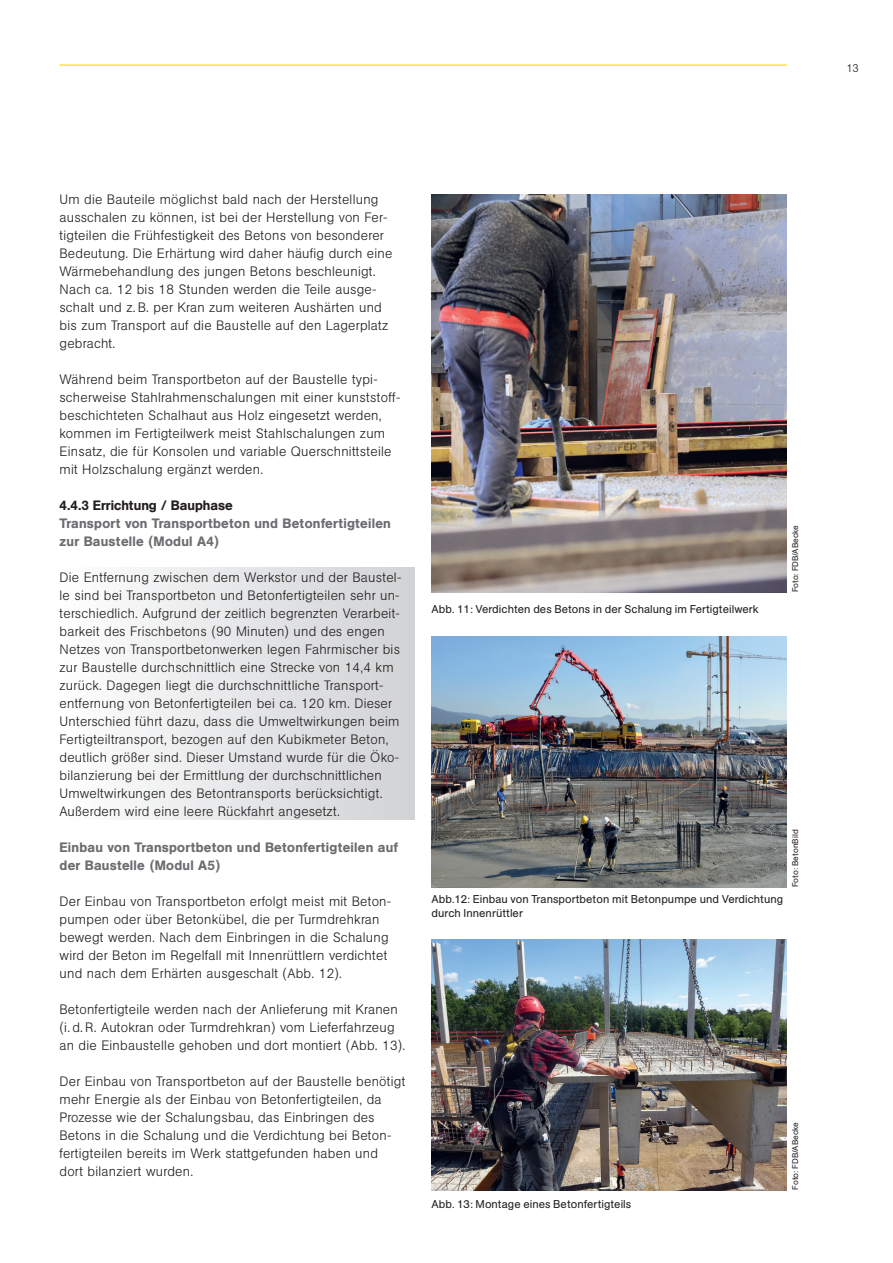
<style>
.page{position:relative;width:893px;height:1263px;background:#fff}
.page>*{position:absolute;margin:0;border:0;box-sizing:border-box;transform-origin:0 0}
.Beton_Fließtext{font:300 13.5px/18px "AG Book Pro";letter-spacing:.02em;color:#231f20}
.Beton_Fließtext-2{font:500 13.5px/18px "AG Book Pro";letter-spacing:.02em;color:#6c6d70}
.Beton_Überschrift_3{font:500 13.5px "AG Book Pro";color:#231f20}
.Beton_Bildunterschrift_7_5_9_Pt{font:11.25px/13.5px "AG Book Pro";letter-spacing:.005em;color:#231f20}
.t1{font:300 11.25px "AG Book Pro";color:#231f20}
.Beton_Fotonachweiss_5_5_7_Pt{font:8.25px "AG Book Pro";letter-spacing:.005em;color:#231f20}
</style>
<div class="page">
<hr style="left:60px;top:64px;width:727px;height:2px;background:#fada00">
<div style="left:60px;top:567px;width:355px;height:252px;background:linear-gradient(to right,#fefefe,#d0d2d4)"></div>
<img style="left:432px;top:194px;width:355px;height:398px">
<img style="left:432px;top:636px;width:355px;height:252px">
<img style="left:432px;top:939px;width:355px;height:252px">
<p class="Beton_Fließtext" style="left:60px;top:190px;width:334px">Um die Bauteile möglichst bald nach der Herstellung ausschalen zu können, ist bei der Herstellung von Fer&shy;tigteilen die Frühfestigkeit des Betons von besonderer Bedeutung. Die Erhärtung wird daher häufig durch eine Wärmebehandlung des jungen Betons beschleunigt.<br>Nach ca. 12 bis 18 Stunden werden die Teile ausge&shy;schalt und z. B. per Kran zum weiteren Aushärten und bis zum Transport auf die Baustelle auf den Lagerplatz gebracht.</p>
<p class="Beton_Fließtext" style="left:60px;top:370px;width:342px">Während beim Transportbeton auf der Baustelle typi&shy;scherweise Stahlrahmenschalungen mit einer kunststoff&shy;beschichteten Schalhaut aus Holz eingesetzt werden, kommen im Fertigteilwerk meist Stahlschalungen zum Einsatz, die für Konsolen und variable Querschnittsteile mit Holzschalung ergänzt werden.</p>
<p class="Beton_Überschrift_3" style="left:60px;top:496px;width:175px">4.4.3 Errichtung / Bauphase</p>
<p class="Beton_Fließtext-2" style="left:60px;top:514px;width:333px">Transport von Transportbeton und Betonfertigteilen zur Baustelle (Modul A4)</p>
<p class="Beton_Fließtext" style="left:60px;top:568px;width:343px">Die Entfernung zwischen dem Werkstor und der Baustel&shy;le sind bei Transportbeton und Betonfertigteilen sehr un&shy;terschiedlich. Aufgrund der zeitlich begrenzten Verarbeit&shy;barkeit des Frischbetons (90 Minuten) und des engen Netzes von Transportbetonwerken legen Fahrmischer bis zur Baustelle durchschnittlich eine Strecke von 14,4 km zurück. Dagegen liegt die durchschnittliche Transport&shy;entfernung von Betonfertigteilen bei ca. 120 km. Dieser Unterschied führt dazu, dass die Umweltwirkungen beim Fertigteiltransport, bezogen auf den Kubikmeter Beton, deutlich größer sind. Dieser Umstand wurde für die Öko&shy;bilanzierung bei der Ermittlung der durchschnittlichen Umweltwirkungen des Betontransports berücksichtigt.<br>Außerdem wird eine leere Rückfahrt angesetzt.</p>
<p class="Beton_Fließtext-2" style="left:60px;top:838px;width:340px">Einbau von Transportbeton und Betonfertigteilen auf der Baustelle (Modul A5)</p>
<p class="Beton_Fließtext" style="left:60px;top:892px;width:333px">Der Einbau von Transportbeton erfolgt meist mit Beton&shy;pumpen oder über Betonkübel, die per Turmdrehkran bewegt werden. Nach dem Einbringen in die Schalung wird der Beton im Regelfall mit Innenrüttlern verdichtet und nach dem Erhärten ausgeschalt (Abb. 12).</p>
<p class="Beton_Fließtext" style="left:60px;top:1000px;width:347px">Betonfertigteile werden nach der Anlieferung mit Kranen (i. d. R. Autokran oder Turmdrehkran) vom Lieferfahrzeug an die Einbaustelle gehoben und dort montiert (Abb. 13).</p>
<p class="Beton_Fließtext" style="left:60px;top:1072px;width:347px">Der Einbau von Transportbeton auf der Baustelle benötigt mehr Energie als der Einbau von Betonfertigteilen, da Prozesse wie der Schalungsbau, das Einbringen des Betons in die Schalung und die Verdichtung bei Beton&shy;fertigteilen bereits im Werk stattgefunden haben und<br>dort bilanziert wurden.</p>
<p class="Beton_Bildunterschrift_7_5_9_Pt" style="left:432px;top:602px;width:329px">Abb. 11: Verdichten des Betons in der Schalung im Fertigteilwerk</p>
<p class="Beton_Fotonachweiss_5_5_7_Pt" style="left:790px;top:592px;width:69px;rotate:-90deg">Foto: FDB/ABecke</p>
<p class="Beton_Bildunterschrift_7_5_9_Pt" style="left:432px;top:892px;width:353px">Abb.12: Einbau von Transportbeton mit Betonpumpe und Verdichtung durch Innenrüttler</p>
<p class="Beton_Fotonachweiss_5_5_7_Pt" style="left:790px;top:887px;width:59px;rotate:-90deg">Foto: BetonBild</p>
<p class="Beton_Bildunterschrift_7_5_9_Pt" style="left:432px;top:1197px;width:201px">Abb. 13: Montage eines Betonfertigteils</p>
<p class="Beton_Fotonachweiss_5_5_7_Pt" style="left:790px;top:1189px;width:69px;rotate:-90deg">Foto: FDB/ABecke</p>
<p class="t1" style="left:846px;top:60px;width:14px">13</p>
</div>
